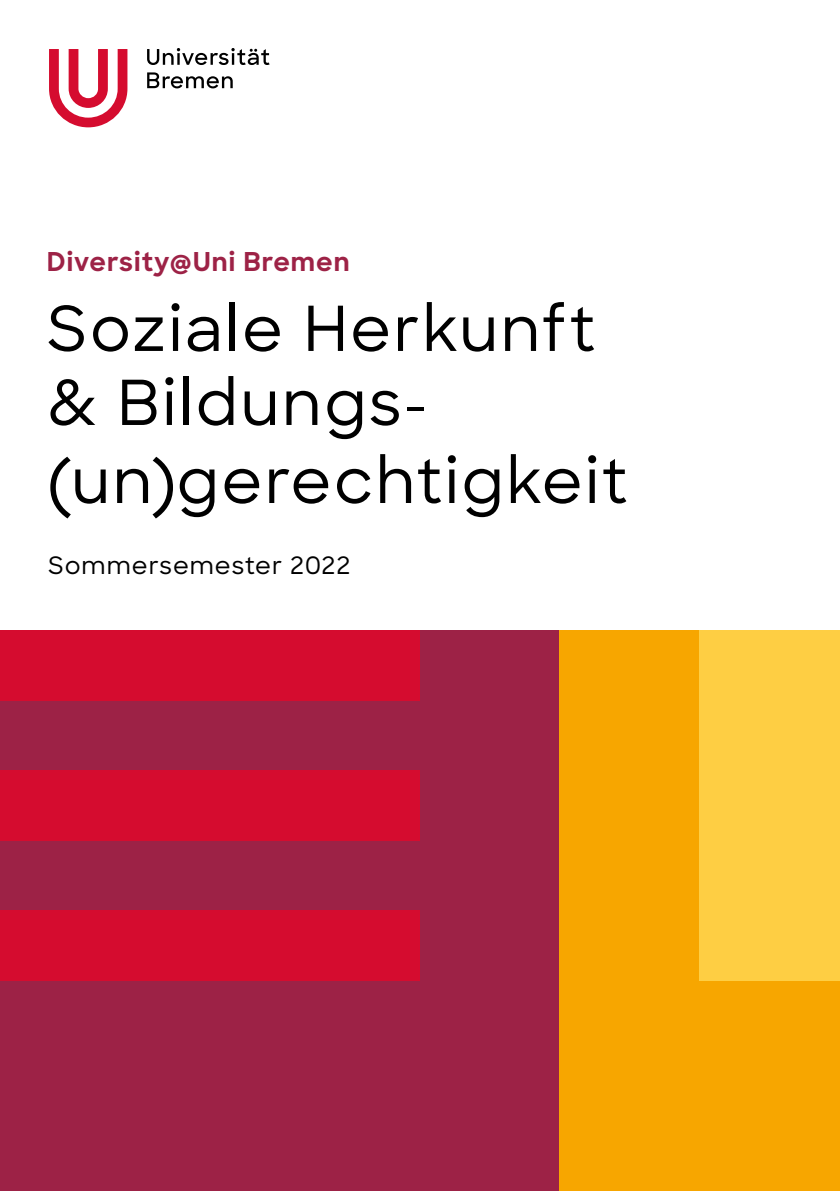
<style>
.page{position:relative;width:840px;height:1191px;background:#fff}
.page>*{position:absolute;margin:0;border:0;box-sizing:border-box;transform-origin:0 0}
.t1{font:500 62px/76px "Sharp Sans";letter-spacing:.04em;color:#000}
.t2{font:700 26px "Sharp Sans";letter-spacing:.04em;color:#9d2246}
.t3{font:500 24px "Sharp Sans";letter-spacing:.04em;color:#000}
</style>
<div class="page">
<svg style="left:147px;top:72px;width:85px;height:16px"></svg>
<svg style="left:147px;top:48px;width:122px;height:17px"></svg>
<svg style="left:49px;top:49px;width:78px;height:78px"></svg>
<div style="left:0;top:630px;width:559px;height:561px;background:#9d2246"></div>
<div style="left:559px;top:630px;width:280px;height:561px;background:#f7a600"></div>
<div style="left:699px;top:630px;width:140px;height:350px;background:#fece43"></div>
<div style="left:0;top:630px;width:419px;height:70px;background:#d50c2f"></div>
<div style="left:0;top:770px;width:419px;height:70px;background:#d50c2f"></div>
<div style="left:0;top:910px;width:419px;height:70px;background:#d50c2f"></div>
<p class="t2" style="left:47px;top:242px;width:304px">Diversity@Uni Bremen</p>
<p class="t1" style="left:47px;top:288px;width:582px">Soziale Herkunft &amp; Bildungs-(un)gerechtigkeit</p>
<p class="t3" style="left:48px;top:547px;width:303px">Sommersemester 2022</p>
</div>
